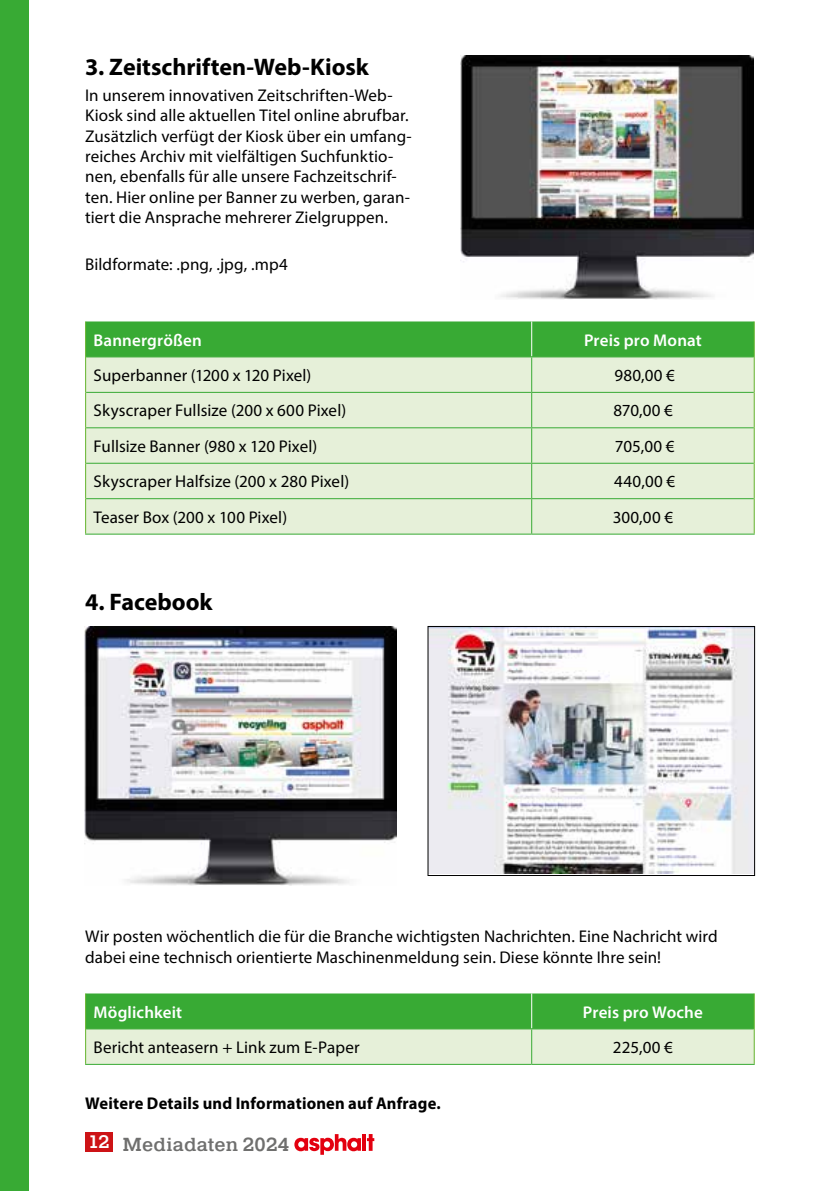
<style>
.page{position:relative;width:840px;height:1191px;background:#fff}
.page>*{position:absolute;margin:0;border:0;box-sizing:border-box;transform-origin:0 0}
.t1{font:700 24px "Myriad Pro";color:#000}
.t2{font:500 18.8px "Pragmatica Slab";letter-spacing:.01em;color:#6f6f6e}
.t3{font:17px/20.4px "Myriad Pro";letter-spacing:.005em;color:#000}
.t4{font:600 17px "Myriad Pro";letter-spacing:.01em;color:#fff}
.t5{font:700 17px "Myriad Pro";letter-spacing:.01em;color:#000}
.s1{font-size:18px;color:#fff}
</style>
<div class="page">
<div style="left:0;top:0;width:28px;height:1191px;background:#38aa34"></div>
<div style="left:85px;top:1131px;width:27px;height:20px;background:#cd1316"></div>
<svg style="left:294px;top:1134px;width:67px;height:20px"></svg>
<hr style="left:362px;top:1134px;width:4px;height:16px;background:#e3000f">
<svg style="left:367px;top:1134px;width:7px;height:16px"></svg>
<img style="left:460px;top:56px;width:292px;height:243px">
<img style="left:85px;top:626px;width:311px;height:260px">
<img style="left:429px;top:628px;width:323px;height:245px">
<div style="left:427px;top:626px;width:327px;height:249px;border:1px solid #000"></div>
<div style="left:86px;top:321px;width:667px;height:35px;background:#38aa34"></div>
<div style="left:86px;top:357px;width:667px;height:176px;background:#e6f0d9"></div>
<hr style="left:531px;top:321px;width:1px;height:35px;background:#fff">
<hr style="left:86px;top:356px;width:445px;height:1px;background:#38aa34">
<hr style="left:531px;top:356px;width:222px;height:1px;background:#38aa34">
<hr style="left:531px;top:357px;width:1px;height:35px;background:#38aa34">
<hr style="left:86px;top:392px;width:445px;height:1px;background:#38aa34">
<hr style="left:86px;top:427px;width:445px;height:1px;background:#38aa34">
<hr style="left:531px;top:392px;width:222px;height:1px;background:#38aa34">
<hr style="left:531px;top:427px;width:222px;height:1px;background:#38aa34">
<hr style="left:531px;top:393px;width:1px;height:34px;background:#38aa34">
<hr style="left:531px;top:428px;width:1px;height:35px;background:#38aa34">
<hr style="left:86px;top:463px;width:445px;height:1px;background:#38aa34">
<hr style="left:531px;top:463px;width:222px;height:1px;background:#38aa34">
<hr style="left:531px;top:464px;width:1px;height:34px;background:#38aa34">
<hr style="left:531px;top:499px;width:1px;height:34px;background:#38aa34">
<hr style="left:86px;top:498px;width:445px;height:1px;background:#38aa34">
<hr style="left:531px;top:498px;width:222px;height:1px;background:#38aa34">
<hr style="left:85px;top:533px;width:446px;height:1px;background:#38aa34">
<hr style="left:531px;top:533px;width:223px;height:1px;background:#38aa34">
<hr style="left:85px;top:321px;width:1px;height:36px;background:#64b32c">
<hr style="left:85px;top:357px;width:1px;height:35px;background:#64b32c">
<hr style="left:85px;top:392px;width:1px;height:36px;background:#64b32c">
<hr style="left:85px;top:428px;width:1px;height:35px;background:#64b32c">
<hr style="left:85px;top:463px;width:1px;height:36px;background:#64b32c">
<hr style="left:85px;top:499px;width:1px;height:34px;background:#64b32c">
<hr style="left:753px;top:321px;width:1px;height:36px;background:#64b32c">
<hr style="left:753px;top:357px;width:1px;height:35px;background:#64b32c">
<hr style="left:753px;top:392px;width:1px;height:36px;background:#64b32c">
<hr style="left:753px;top:428px;width:1px;height:35px;background:#64b32c">
<hr style="left:753px;top:463px;width:1px;height:36px;background:#64b32c">
<hr style="left:753px;top:499px;width:1px;height:34px;background:#64b32c">
<svg style="left:86px;top:993px;width:667px;height:70px;background:#8ecc85"></svg>
<hr style="left:531px;top:993px;width:1px;height:35px;background:#fff">
<hr style="left:86px;top:1028px;width:445px;height:1px;background:#38aa34">
<hr style="left:531px;top:1028px;width:222px;height:1px;background:#38aa34">
<hr style="left:531px;top:1029px;width:1px;height:34px;background:#38aa34">
<hr style="left:85px;top:1063px;width:446px;height:1px;background:#38aa34">
<hr style="left:531px;top:1063px;width:223px;height:1px;background:#38aa34">
<hr style="left:85px;top:993px;width:1px;height:36px;background:#64b32c">
<hr style="left:85px;top:1029px;width:1px;height:34px;background:#64b32c">
<hr style="left:753px;top:993px;width:1px;height:36px;background:#64b32c">
<hr style="left:753px;top:1029px;width:1px;height:34px;background:#64b32c">
<h1 class="t1" style="left:85px;top:51px;width:285px">3. Zeitschriften-Web-Kiosk</h1>
<p class="t3" style="left:85px;top:85px;width:328px">In unserem innovativen Zeitschriften-Web-Kiosk sind alle aktuellen Titel online abrufbar.<br>Zusätzlich verfügt der Kiosk über ein umfang&shy;reiches Archiv mit vielfältigen Suchfunktio&shy;nen, ebenfalls für alle unsere Fachzeitschrif&shy;ten. Hier online per Banner zu werben, garan&shy;tiert die Ansprache mehrerer Zielgruppen.</p>
<p class="t3" style="left:85px;top:253px;width:204px">Bildformate: .png, .jpg, .mp4</p>
<p class="t4" style="left:94px;top:329px;width:110px">Bannergrößen</p>
<p class="t4" style="left:583px;top:329px;width:119px">Preis pro Monat</p>
<p class="t3" style="left:94px;top:365px;width:219px">Superbanner (1200 x 120 Pixel)</p>
<p class="t3" style="left:614px;top:365px;width:62px">980,00 €</p>
<p class="t3" style="left:94px;top:400px;width:254px">Skyscraper Fullsize (200 x 600 Pixel)</p>
<p class="t3" style="left:613px;top:400px;width:61px">870,00 €</p>
<p class="t3" style="left:94px;top:436px;width:225px">Fullsize Banner (980 x 120 Pixel)</p>
<p class="t3" style="left:614px;top:436px;width:61px">705,00 €</p>
<p class="t3" style="left:94px;top:471px;width:257px">Skyscraper Halfsize (200 x 280 Pixel)</p>
<p class="t3" style="left:614px;top:471px;width:62px">440,00 €</p>
<p class="t3" style="left:94px;top:506px;width:195px">Teaser Box (200 x 100 Pixel)</p>
<p class="t3" style="left:612px;top:506px;width:62px">300,00 €</p>
<h1 class="t1" style="left:85px;top:586px;width:129px">4. Facebook</h1>
<p class="t3" style="left:85px;top:926px;width:633px">Wir posten wöchentlich die für die Branche wichtigsten Nachrichten. Eine Nachricht wird dabei eine technisch orientierte Maschinenmeldung sein. Diese könnte Ihre sein!</p>
<p class="t4" style="left:94px;top:1001px;width:90px">Möglichkeit</p>
<p class="t4" style="left:582px;top:1001px;width:121px">Preis pro Woche</p>
<p class="t3" style="left:94px;top:1036px;width:267px">Bericht anteasern + Link zum E-Paper</p>
<p class="t3" style="left:612px;top:1036px;width:61px">225,00 €</p>
<p class="t5" style="left:85px;top:1092px;width:357px">Weitere Details und Informationen auf Anfrage.</p>
<p class="t2" style="left:88px;top:1133px;width:202px"><span class="s1">12</span> Mediadaten 2024</p>
</div>
